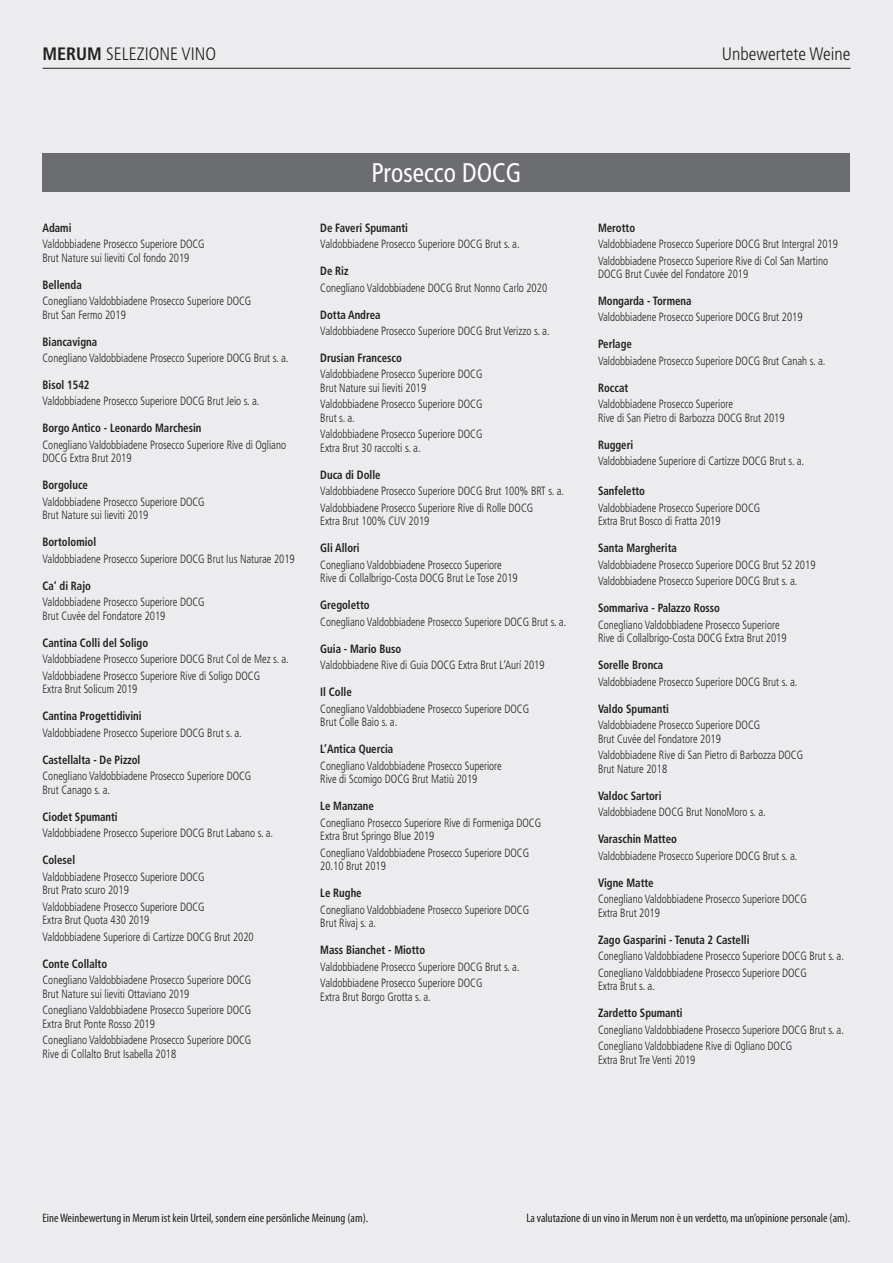
<style>
.page{position:relative;width:893px;height:1263px;background:#ececee}
.page>*{position:absolute;margin:0;border:0;box-sizing:border-box;transform-origin:0 0}
.t1{font:condensed 27px "Frutiger";color:#fff;scale:.94 1}
.t2{font:300 condensed 18px "Frutiger";color:#231f20}
.t3{font:condensed 12.3px "Myriad Pro";color:#231f20}
.Wein{font:300 condensed 12px/13.5px "Frutiger";color:#231f20;scale:.9 1}
._4{font:700 condensed 12px "Frutiger";color:#231f20;scale:.9 1}
.s1{font-weight:700}
</style>
<div class="page">
<hr style="left:43px;top:68px;width:807px;height:1px;background:#231f20">
<div style="left:43px;top:153px;width:807px;height:38px;background:#6c6d70"></div>
<p class="t2" style="left:43px;top:44px;width:175px"><span class="s1">MERUM</span> SELEZIONE VINO</p>
<p class="t2" style="left:722px;top:44px;width:130px">Unbewertete Weine</p>
<p class="_4" style="left:43px;top:220px;width:34px">Adami</p>
<p class="Wein" style="left:43px;top:237px;width:182px">Valdobbiadene Prosecco Superiore DOCG<br>Brut Nature sui lieviti Col fondo 2019</p>
<p class="_4" style="left:43px;top:277px;width:45px">Bellenda</p>
<p class="Wein" style="left:43px;top:294px;width:233px">Conegliano Valdobbiadene Prosecco Superiore DOCG<br>Brut San Fermo 2019</p>
<p class="_4" style="left:43px;top:334px;width:62px">Biancavigna</p>
<p class="Wein" style="left:43px;top:351px;width:275px">Conegliano Valdobbiadene Prosecco Superiore DOCG Brut s. a.</p>
<p class="_4" style="left:43px;top:378px;width:54px">Bisol 1542</p>
<p class="Wein" style="left:43px;top:395px;width:243px">Valdobbiadene Prosecco Superiore DOCG Brut Jeio s. a.</p>
<p class="_4" style="left:43px;top:421px;width:178px">Borgo Antico - Leonardo Marchesin</p>
<p class="Wein" style="left:43px;top:438px;width:272px">Conegliano Valdobbiadene Prosecco Superiore Rive di Ogliano<br>DOCG Extra Brut 2019</p>
<p class="_4" style="left:43px;top:478px;width:52px">Borgoluce</p>
<p class="Wein" style="left:43px;top:495px;width:182px">Valdobbiadene Prosecco Superiore DOCG<br>Brut Nature sui lieviti 2019</p>
<p class="_4" style="left:43px;top:535px;width:61px">Bortolomiol</p>
<p class="Wein" style="left:43px;top:552px;width:282px">Valdobbiadene Prosecco Superiore DOCG Brut Ius Naturae 2019</p>
<p class="_4" style="left:43px;top:579px;width:55px">Ca‘ di Rajo</p>
<p class="Wein" style="left:43px;top:596px;width:182px">Valdobbiadene Prosecco Superiore DOCG<br>Brut Cuvée del Fondatore 2019</p>
<p class="_4" style="left:43px;top:636px;width:119px">Cantina Colli del Soligo</p>
<p class="Wein" style="left:43px;top:653px;width:275px">Valdobbiadene Prosecco Superiore DOCG Brut Col de Mez s. a.</p>
<p class="Wein" style="left:43px;top:669px;width:243px">Valdobbiadene Prosecco Superiore Rive di Soligo DOCG<br>Extra Brut Solicum 2019</p>
<p class="_4" style="left:43px;top:709px;width:112px">Cantina Progettidivini</p>
<p class="Wein" style="left:43px;top:726px;width:223px">Valdobbiadene Prosecco Superiore DOCG Brut s. a.</p>
<p class="_4" style="left:43px;top:752px;width:110px">Castellalta - De Pizzol</p>
<p class="Wein" style="left:43px;top:770px;width:233px">Conegliano Valdobbiadene Prosecco Superiore DOCG<br>Brut Canago s. a.</p>
<p class="_4" style="left:43px;top:809px;width:85px">Ciodet Spumanti</p>
<p class="Wein" style="left:43px;top:826px;width:258px">Valdobbiadene Prosecco Superiore DOCG Brut Labano s. a.</p>
<p class="_4" style="left:43px;top:853px;width:38px">Colesel</p>
<p class="Wein" style="left:43px;top:870px;width:182px">Valdobbiadene Prosecco Superiore DOCG<br>Brut Prato scuro 2019</p>
<p class="Wein" style="left:43px;top:900px;width:182px">Valdobbiadene Prosecco Superiore DOCG<br>Extra Brut Quota 430 2019</p>
<p class="Wein" style="left:43px;top:930px;width:236px">Valdobbiadene Superiore di Cartizze DOCG Brut 2020</p>
<p class="_4" style="left:43px;top:956px;width:73px">Conte Collalto</p>
<p class="Wein" style="left:43px;top:973px;width:233px">Conegliano Valdobbiadene Prosecco Superiore DOCG<br>Brut Nature sui lieviti Ottaviano 2019</p>
<p class="Wein" style="left:43px;top:1003px;width:233px">Conegliano Valdobbiadene Prosecco Superiore DOCG<br>Extra Brut Ponte Rosso 2019</p>
<p class="Wein" style="left:43px;top:1033px;width:233px">Conegliano Valdobbiadene Prosecco Superiore DOCG<br>Rive di Collalto Brut Isabella 2018</p>
<p class="t1" style="left:371px;top:157px;width:161px">Prosecco DOCG</p>
<p class="_4" style="left:320px;top:220px;width:99px">De Faveri Spumanti</p>
<p class="Wein" style="left:320px;top:237px;width:223px">Valdobbiadene Prosecco Superiore DOCG Brut s. a.</p>
<p class="_4" style="left:320px;top:264px;width:33px">De Riz</p>
<p class="Wein" style="left:320px;top:281px;width:254px">Conegliano Valdobbiadene DOCG Brut Nonno Carlo 2020</p>
<p class="_4" style="left:320px;top:307px;width:69px">Dotta Andrea</p>
<p class="Wein" style="left:320px;top:324px;width:256px">Valdobbiadene Prosecco Superiore DOCG Brut Verizzo s. a.</p>
<p class="_4" style="left:320px;top:351px;width:92px">Drusian Francesco</p>
<p class="Wein" style="left:320px;top:368px;width:182px">Valdobbiadene Prosecco Superiore DOCG<br>Brut Nature sui lieviti 2019</p>
<p class="Wein" style="left:320px;top:398px;width:182px">Valdobbiadene Prosecco Superiore DOCG<br>Brut s. a.</p>
<p class="Wein" style="left:320px;top:428px;width:182px">Valdobbiadene Prosecco Superiore DOCG<br>Extra Brut 30 raccolti s. a.</p>
<p class="_4" style="left:320px;top:468px;width:68px">Duca di Dolle</p>
<p class="Wein" style="left:320px;top:485px;width:272px">Valdobbiadene Prosecco Superiore DOCG Brut 100% BRT s. a.</p>
<p class="Wein" style="left:320px;top:501px;width:238px">Valdobbiadene Prosecco Superiore Rive di Rolle DOCG<br>Extra Brut 100% CUV 2019</p>
<p class="_4" style="left:320px;top:541px;width:45px">Gli Allori</p>
<p class="Wein" style="left:320px;top:558px;width:221px">Conegliano Valdobbiadene Prosecco Superiore<br>Rive di Collalbrigo-Costa DOCG Brut Le Tose 2019</p>
<p class="_4" style="left:320px;top:598px;width:56px">Gregoletto</p>
<p class="Wein" style="left:320px;top:615px;width:275px">Conegliano Valdobbiadene Prosecco Superiore DOCG Brut s. a.</p>
<p class="_4" style="left:320px;top:642px;width:92px">Guia - Mario Buso</p>
<p class="Wein" style="left:320px;top:659px;width:251px">Valdobbiadene Rive di Guia DOCG Extra Brut L‘Aurí 2019</p>
<p class="_4" style="left:320px;top:685px;width:36px">Il Colle</p>
<p class="Wein" style="left:320px;top:702px;width:233px">Conegliano Valdobbiadene Prosecco Superiore DOCG<br>Brut Colle Baio s. a.</p>
<p class="_4" style="left:320px;top:742px;width:83px">L’Antica Quercia</p>
<p class="Wein" style="left:320px;top:759px;width:203px">Conegliano Valdobbiadene Prosecco Superiore<br>Rive di Scomigo DOCG Brut Matiù 2019</p>
<p class="_4" style="left:320px;top:799px;width:61px">Le Manzane</p>
<p class="Wein" style="left:320px;top:816px;width:247px">Conegliano Prosecco Superiore Rive di Formeniga DOCG<br>Extra Brut Springo Blue 2019</p>
<p class="Wein" style="left:320px;top:846px;width:233px">Conegliano Valdobbiadene Prosecco Superiore DOCG<br>20.10 Brut 2019</p>
<p class="_4" style="left:320px;top:886px;width:48px">Le Rughe</p>
<p class="Wein" style="left:320px;top:903px;width:233px">Conegliano Valdobbiadene Prosecco Superiore DOCG<br>Brut Rivaj s. a.</p>
<p class="_4" style="left:320px;top:943px;width:118px">Mass Bianchet - Miotto</p>
<p class="Wein" style="left:320px;top:960px;width:223px">Valdobbiadene Prosecco Superiore DOCG Brut s. a.</p>
<p class="Wein" style="left:320px;top:976px;width:182px">Valdobbiadene Prosecco Superiore DOCG<br>Extra Brut Borgo Grotta s. a.</p>
<p class="_4" style="left:598px;top:220px;width:43px">Merotto</p>
<p class="Wein" style="left:598px;top:237px;width:268px">Valdobbiadene Prosecco Superiore DOCG Brut Intergral 2019</p>
<p class="Wein" style="left:598px;top:254px;width:257px">Valdobbiadene Prosecco Superiore Rive di Col San Martino<br>DOCG Brut Cuvée del Fondatore 2019</p>
<p class="_4" style="left:598px;top:294px;width:105px">Mongarda - Tormena</p>
<p class="Wein" style="left:598px;top:311px;width:229px">Valdobbiadene Prosecco Superiore DOCG Brut 2019</p>
<p class="_4" style="left:598px;top:337px;width:39px">Perlage</p>
<p class="Wein" style="left:598px;top:354px;width:254px">Valdobbiadene Prosecco Superiore DOCG Brut Canah s. a.</p>
<p class="_4" style="left:598px;top:381px;width:35px">Roccat</p>
<p class="Wein" style="left:598px;top:398px;width:209px">Valdobbiadene Prosecco Superiore<br>Rive di San Pietro di Barbozza DOCG Brut 2019</p>
<p class="_4" style="left:598px;top:438px;width:41px">Ruggeri</p>
<p class="Wein" style="left:598px;top:455px;width:230px">Valdobbiadene Superiore di Cartizze DOCG Brut s. a.</p>
<p class="_4" style="left:598px;top:484px;width:54px">Sanfeletto</p>
<p class="Wein" style="left:598px;top:501px;width:182px">Valdobbiadene Prosecco Superiore DOCG<br>Extra Brut Bosco di Fratta 2019</p>
<p class="_4" style="left:598px;top:541px;width:89px">Santa Margherita</p>
<p class="Wein" style="left:598px;top:558px;width:243px">Valdobbiadene Prosecco Superiore DOCG Brut 52 2019</p>
<p class="Wein" style="left:598px;top:575px;width:223px">Valdobbiadene Prosecco Superiore DOCG Brut s. a.</p>
<p class="_4" style="left:598px;top:601px;width:137px">Sommariva - Palazzo Rosso</p>
<p class="Wein" style="left:598px;top:618px;width:211px">Conegliano Valdobbiadene Prosecco Superiore<br>Rive di Collalbrigo-Costa DOCG Extra Brut 2019</p>
<p class="_4" style="left:598px;top:658px;width:74px">Sorelle Bronca</p>
<p class="Wein" style="left:598px;top:675px;width:223px">Valdobbiadene Prosecco Superiore DOCG Brut s. a.</p>
<p class="_4" style="left:598px;top:701px;width:80px">Valdo Spumanti</p>
<p class="Wein" style="left:598px;top:718px;width:182px">Valdobbiadene Prosecco Superiore DOCG<br>Brut Cuvée del Fondatore 2019</p>
<p class="Wein" style="left:598px;top:748px;width:229px">Valdobbiadene Rive di San Pietro di Barbozza DOCG<br>Brut Nature 2018</p>
<p class="_4" style="left:598px;top:788px;width:72px">Valdoc Sartori</p>
<p class="Wein" style="left:598px;top:805px;width:188px">Valdobbiadene DOCG Brut NonoMoro s. a.</p>
<p class="_4" style="left:598px;top:832px;width:89px">Varaschin Matteo</p>
<p class="Wein" style="left:598px;top:849px;width:223px">Valdobbiadene Prosecco Superiore DOCG Brut s. a.</p>
<p class="_4" style="left:598px;top:875px;width:63px">Vigne Matte</p>
<p class="Wein" style="left:598px;top:892px;width:233px">Conegliano Valdobbiadene Prosecco Superiore DOCG<br>Extra Brut 2019</p>
<p class="_4" style="left:598px;top:932px;width:170px">Zago Gasparini - Tenuta 2 Castelli</p>
<p class="Wein" style="left:598px;top:949px;width:275px">Conegliano Valdobbiadene Prosecco Superiore DOCG Brut s. a.</p>
<p class="Wein" style="left:598px;top:966px;width:233px">Conegliano Valdobbiadene Prosecco Superiore DOCG<br>Extra Brut s. a.</p>
<p class="_4" style="left:598px;top:1006px;width:96px">Zardetto Spumanti</p>
<p class="Wein" style="left:598px;top:1023px;width:275px">Conegliano Valdobbiadene Prosecco Superiore DOCG Brut s. a.</p>
<p class="Wein" style="left:598px;top:1039px;width:217px">Conegliano Valdobbiadene Rive di Ogliano DOCG<br>Extra Brut Tre Venti 2019</p>
<p class="t3" style="left:43px;top:1211px;width:327px">Eine Weinbewertung in Merum ist kein Urteil, sondern eine persönliche Meinung (am).</p>
<p class="t3" style="left:526px;top:1211px;width:325px">La valutazione di un vino in Merum non è un verdetto, ma un’opinione personale (am).</p>
</div>
